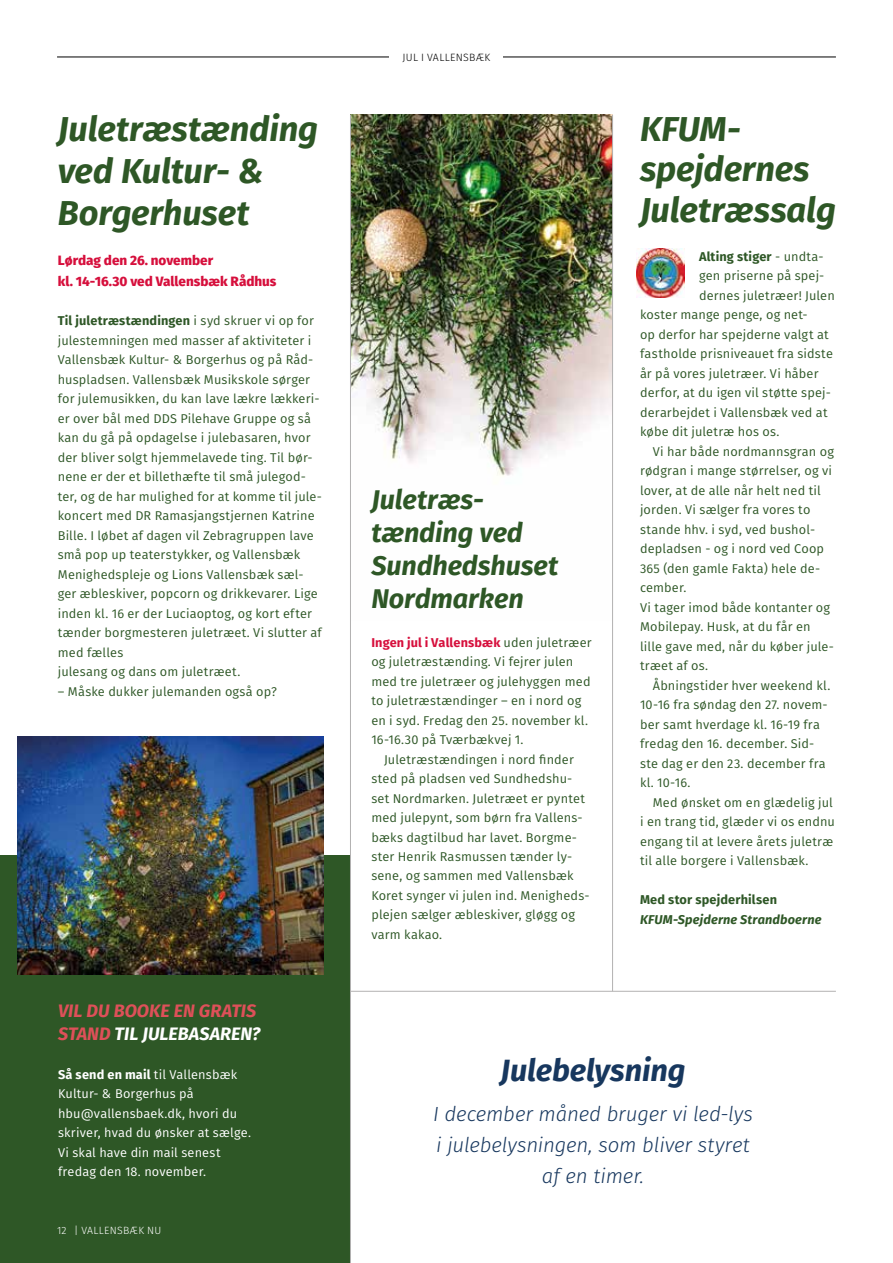
<style>
.page{position:relative;width:893px;height:1263px;background:#fff}
.page>*{position:absolute;margin:0;border:0;box-sizing:border-box;transform-origin:0 0}
.t1{font:italic 700 34.5px/42px "Fira Sans";letter-spacing:-.005em;color:#2e5726}
.t2{font:italic 700 30.75px "Fira Sans";letter-spacing:-.005em;color:#17375e}
.t3{font:italic 700 27px/33px "Fira Sans";letter-spacing:-.005em;color:#2e5726}
.t4{font:italic 300 20.4px/30.8px "Fira Sans";letter-spacing:-.01em;color:#17375e;text-align:center}
.t5{font:italic 700 18px/22.5px "Fira Sans";color:#de5059}
.t6{font:800 13.5px/21px "Fira Sans";color:#d60f3c}
.t7{font:12.75px/19.5px "Fira Sans";letter-spacing:.01em;color:#2e5726}
.t8{font:12.75px/19.5px "Fira Sans";letter-spacing:.01em;color:#fff}
.t9{font:700 12.75px "Fira Sans";letter-spacing:.015em;color:#2e5726}
.t10{font:italic 700 12.75px "Fira Sans";letter-spacing:.01em;color:#2e5726}
.t11{font:300 10.65px "Fira Sans";letter-spacing:.025em;color:#000}
.t12{font:300 10.5px "Fira Sans";letter-spacing:.025em;color:#fff}
.s1{font-weight:700}
.s2{color:#fff}
.s3{font-weight:700;color:#d60f3c}
.s4{font-weight:400}
</style>
<div class="page">
<div style="left:0;top:855px;width:350px;height:408px;background:#2e5726"></div>
<img style="left:351px;top:115px;width:261px;height:361px">
<img style="left:17px;top:736px;width:307px;height:239px">
<hr style="left:57px;top:57px;width:779px;height:1px;background:#000">
<div style="left:390px;top:41px;width:113px;height:33px;background:#fff"></div>
<hr style="left:350px;top:115px;width:1px;height:1148px;background:#b3b2b2">
<hr style="left:612px;top:115px;width:1px;height:876px;background:#b3b2b2">
<hr style="left:350px;top:991px;width:486px;height:1px;background:#b3b2b2">
<img style="left:637px;top:249px;width:48px;height:48px">
<h1 class="t1" style="left:58px;top:108px;width:262px">Juletræstænding ved Kultur- &amp;<br>Borgerhuset</h1>
<p class="t6" style="left:58px;top:250px;width:220px">Lørdag den 26. november<br>kl. 14-16.30 ved Vallensbæk Rådhus</p>
<p class="t7" style="left:58px;top:311px;width:266px"><span class="s1">Til juletræstændingen</span> i syd skruer vi op for julestemningen med masser af aktiviteter i Vallensbæk Kultur- &amp; Borgerhus og på Råd&shy;huspladsen. Vallensbæk Musikskole sørger for julemusikken, du kan lave lækre lækkeri&shy;er over bål med DDS Pilehave Gruppe og så kan du gå på opdagelse i julebasaren, hvor der bliver solgt hjemmelavede ting. Til bør&shy;nene er der et billethæfte til små julegod&shy;ter, og de har mulighed for at komme til jule&shy;koncert med DR Ramasjangstjernen Katrine Bille. I løbet af dagen vil Zebragruppen lave små pop up teaterstykker, og Vallensbæk Menighedspleje og Lions Vallensbæk sæl&shy;ger æbleskiver, popcorn og drikkevarer. Lige inden kl. 16 er der Luciaoptog, og kort efter tænder borgmesteren juletræet. Vi slutter af med fælles<br>julesang og dans om juletræet.</p>
<p class="t7" style="left:58px;top:681px;width:221px">– Måske dukker julemanden også op?</p>
<h3 class="t5" style="left:58px;top:999px;width:204px">VIL DU BOOKE EN GRATIS<br>STAND <span class="s2">TIL JULEBASAREN?</span></h3>
<p class="t8" style="left:58px;top:1064px;width:194px"><span class="s1">Så send en mail</span> til Vallensbæk<br>Kultur- &amp; Borgerhus på hbu@vallensbaek.dk, hvori du skriver, hvad du ønsker at sælge.<br>Vi skal have din mail senest fredag den 18. november.</p>
<p class="t12" style="left:57px;top:1223px;width:106px">12 | VALLENSBÆK NU</p>
<p class="t11" style="left:403px;top:50px;width:89px">JUL I VALLENSBÆK</p>
<h3 class="t3" style="left:371px;top:482px;width:189px">Juletræs&shy;tænding ved<br>Sundhedshuset<br>Nordmarken</h3>
<p class="t7" style="left:371px;top:632px;width:222px"><span class="s3">Ingen jul i Vallensbæk</span> uden juletræer og juletræstænding. Vi fejrer julen med tre juletræer og julehyggen med to juletræstændinger – en i nord og en i syd. Fredag den 25. november kl.<br>16-16.30 på Tværbækvej 1.</p>
<p class="t7" style="left:371px;top:749px;width:220px;text-indent:13px">Juletræstændingen i nord finder sted på pladsen ved Sundhedshu&shy;set Nordmarken. Juletræet er pyntet med julepynt, som børn fra Vallens&shy;bæks dagtilbud har lavet. Borgme&shy;ster Henrik Rasmussen tænder ly&shy;sene, og sammen med Vallensbæk<br>Koret synger vi julen ind. Menigheds&shy;plejen sælger æbleskiver, gløgg og varm kakao.</p>
<h1 class="t1" style="left:640px;top:108px;width:197px;line-height:40.5px">KFUM&shy;spejdernes<br>Juletræssalg</h1>
<p class="t9" style="left:699px;top:247px;width:126px">Alting stiger <span class="s4">- undta-</span></p>
<p class="t7" style="left:699px;top:266px;width:127px">gen priserne på spej-</p>
<p class="t7" style="left:699px;top:285px;width:137px">dernes juletræer! Julen</p>
<p class="t7" style="left:640px;top:305px;width:169px">koster mange penge, og net-</p>
<p class="t7" style="left:640px;top:324px;width:190px">op derfor har spejderne valgt at</p>
<p class="t7" style="left:640px;top:344px;width:194px">fastholde prisniveauet fra sidste</p>
<p class="t7" style="left:640px;top:363px;width:180px">år på vores juletræer. Vi håber</p>
<p class="t7" style="left:640px;top:383px;width:192px">derfor, at du igen vil støtte spej-</p>
<p class="t7" style="left:640px;top:402px;width:189px">derarbejdet i Vallensbæk ved at</p>
<p class="t7" style="left:640px;top:422px;width:141px">købe dit juletræ hos os.</p>
<p class="t7" style="left:653px;top:441px;width:183px">Vi har både nordmannsgran og</p>
<p class="t7" style="left:640px;top:461px;width:194px">rødgran i mange størrelser, og vi</p>
<p class="t7" style="left:640px;top:480px;width:182px">lover, at de alle når helt ned til</p>
<p class="t7" style="left:640px;top:500px;width:172px">jorden. Vi sælger fra vores to</p>
<p class="t7" style="left:640px;top:519px;width:177px">stande hhv. i syd, ved bushol-</p>
<p class="t7" style="left:640px;top:539px;width:186px">depladsen - og i nord ved Coop</p>
<p class="t7" style="left:640px;top:558px;width:182px">365 (den gamle Fakta) hele de-</p>
<p class="t7" style="left:640px;top:578px;width:48px">cember.</p>
<p class="t7" style="left:640px;top:597px;width:192px">Vi tager imod både kontanter og</p>
<p class="t7" style="left:640px;top:617px;width:172px">Mobilepay. Husk, at du får en</p>
<p class="t7" style="left:640px;top:636px;width:196px">lille gave med, når du køber jule-</p>
<p class="t7" style="left:640px;top:656px;width:70px">træet af os.</p>
<p class="t7" style="left:653px;top:675px;width:179px">Åbningstider hver weekend kl.</p>
<p class="t7" style="left:640px;top:695px;width:189px">10-16 fra søndag den 27. novem-</p>
<p class="t7" style="left:640px;top:714px;width:181px">ber samt hverdage kl. 16-19 fra</p>
<p class="t7" style="left:640px;top:734px;width:176px">fredag den 16. december. Sid-</p>
<p class="t7" style="left:640px;top:753px;width:187px">ste dag er den 23. december fra</p>
<p class="t7" style="left:640px;top:773px;width:52px">kl. 10-16.</p>
<p class="t7" style="left:653px;top:792px;width:182px">Med ønsket om en glædelig jul</p>
<p class="t7" style="left:640px;top:812px;width:196px">i en trang tid, glæder vi os endnu</p>
<p class="t7" style="left:640px;top:831px;width:195px">engang til at levere årets juletræ</p>
<p class="t7" style="left:640px;top:851px;width:170px">til alle borgere i Vallensbæk.</p>
<p class="t9" style="left:640px;top:891px;width:139px">Med stor spejderhilsen</p>
<p class="t10" style="left:640px;top:910px;width:183px">KFUM-Spejderne Strandboerne</p>
<h2 class="t2" style="left:501px;top:1049px;width:186px">Julebelysning</h2>
<h3 class="t4" style="left:433px;top:1099px;width:321px">I december måned bruger vi led-lys i julebelysningen, som bliver styret af en timer.</h3>
</div>
